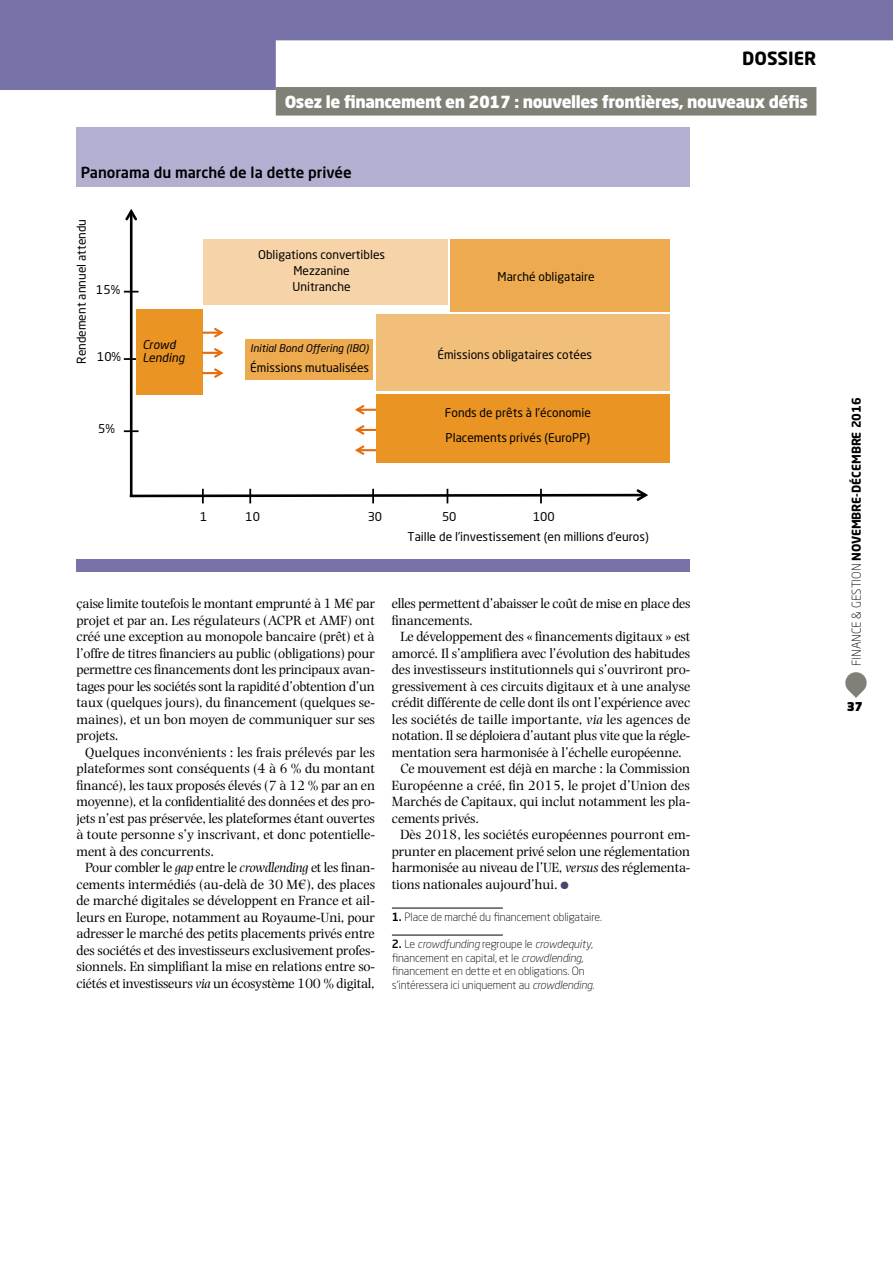
<style>
.page{position:relative;width:893px;height:1263px;background:#fff}
.page>*{position:absolute;margin:0;border:0;box-sizing:border-box;transform-origin:0 0}
.t1{font:700 18px "Neo Sans Std";color:#000}
.t2{font:900 16.5px "Neo Sans Std";letter-spacing:-.025em;color:#fff}
.t3{font:500 15px "Neo Sans Std";color:#000}
.t4{font:13.95px/16.5px "Photina MT Std";letter-spacing:-.01em;color:#000;text-align:justify}
.t5{font:13.95px "Photina MT Std";letter-spacing:.01em;color:#000}
.t6{font:12px/17px "Neo Sans Std";color:#000;text-align:center}
.t7{font:700 12px "Neo Sans Std";color:#000}
.t8{font:italic 12px/12.5px "Neo Sans Std";letter-spacing:.005em;color:#000}
.t9{font:900 12px "Neo Sans Std";color:#000}
.t10{font:300 11.25px/13.5px "Neo Sans Std";letter-spacing:-.01em;color:#000}
.t11{font:italic 10.5px "Neo Sans Std";color:#000}
.s1{font-family:"Arial";font-size:10.35px;color:#1e3d78}
.s2{font-weight:300}
.s3{font-style:italic}
.s4{color:#4a466b}
.s5{font-weight:500}
</style>
<div class="page">
<div style="left:0;top:0;width:893px;height:89px;background:#7772a7"></div>
<hr style="left:392px;top:908px;width:111px;height:1px;background:#000">
<hr style="left:392px;top:935px;width:111px;height:1px;background:#000">
<div style="left:77px;top:559px;width:613px;height:13px;background:#7772a7"></div>
<div style="left:77px;top:127px;width:613px;height:59px;background:#b2afd1"></div>
<hr style="left:130px;top:211px;width:3px;height:286px;background:#000">
<svg style="left:125px;top:209px;width:12px;height:14px"></svg>
<svg style="left:129px;top:487px;width:519px;height:16px"></svg>
<svg style="left:124px;top:291px;width:15px;height:1px"></svg>
<svg style="left:124px;top:430px;width:15px;height:2px"></svg>
<svg style="left:124px;top:358px;width:12px;height:2px"></svg>
<div style="left:136px;top:309px;width:67px;height:86px;background:#ea9423"></div>
<div style="left:203px;top:239px;width:244px;height:65px;background:#f7d4a7"></div>
<div style="left:376px;top:315px;width:294px;height:76px;background:#f2bf7b"></div>
<div style="left:450px;top:239px;width:220px;height:72px;background:#eeaa4f"></div>
<svg style="left:355px;top:445px;width:21px;height:10px"></svg>
<svg style="left:355px;top:425px;width:21px;height:10px"></svg>
<svg style="left:355px;top:405px;width:21px;height:10px"></svg>
<svg style="left:202px;top:328px;width:22px;height:10px"></svg>
<svg style="left:202px;top:348px;width:22px;height:10px"></svg>
<svg style="left:202px;top:368px;width:22px;height:10px"></svg>
<div style="left:245px;top:339px;width:127px;height:40px;background:#eeaa4f"></div>
<div style="left:376px;top:395px;width:294px;height:68px;background:#ea9423"></div>
<svg style="left:845px;top:672px;width:22px;height:26px"></svg>
<div style="left:276px;top:40px;width:617px;height:68px;background:#fff"></div>
<div style="left:276px;top:87px;width:540px;height:29px;background:#808077"></div>
<p class="t1" style="left:742px;top:47px;width:76px">DOSSIER</p>
<p class="t2" style="left:285px;top:91px;width:525px">Osez le financement en 2017 : nouvelles frontières, nouveaux défis</p>
<p class="t3" style="left:81px;top:163px;width:272px">Panorama du marché de la dette privée</p>
<p class="t6" style="left:73px;top:364px;width:146px;rotate:-90deg">Rendement annuel attendu</p>
<p class="t6" style="left:96px;top:280px;width:26px">15%</p>
<p class="t6" style="left:97px;top:348px;width:26px">10%</p>
<p class="t8" style="left:142px;top:339px;width:44px">Crowd<span class="s1">-<br></span>Lending</p>
<p class="t6" style="left:258px;top:245px;width:129px">Obligations convertibles<br>Mezzanine</p>
<p class="t6" style="left:293px;top:278px;width:59px">Unitranche</p>
<p class="t11" style="left:250px;top:342px;width:120px">Initial Bond Offering (IBO)</p>
<p class="t6" style="left:250px;top:359px;width:120px">Émissions mutualisées</p>
<p class="t6" style="left:498px;top:268px;width:99px">Marché obligataire</p>
<p class="t6" style="left:437px;top:346px;width:156px">Émissions obligataires cotées</p>
<p class="t6" style="left:445px;top:400px;width:148px;line-height:24.5px;text-align:left">Fonds de prêts à l’économie<br>Placements privés (EuroPP)</p>
<p class="t7" style="left:848px;top:666px;width:270px;rotate:-90deg"><span class="s2">Finance &amp; gestion</span> novembre-décembre 2016</p>
<p class="t9" style="left:847px;top:699px;width:18px">37</p>
<p class="t6" style="left:98px;top:420px;width:18px">5%</p>
<p class="t6" style="left:200px;top:508px;width:9px">1</p>
<p class="t6" style="left:245px;top:508px;width:16px">10</p>
<p class="t6" style="left:368px;top:508px;width:16px">30</p>
<p class="t6" style="left:442px;top:508px;width:16px">50</p>
<p class="t6" style="left:533px;top:508px;width:23px">100</p>
<p class="t6" style="left:408px;top:528px;width:243px">Taille de l’investissement (en millions d’euros)</p>
<p class="t4" style="left:77px;top:595px;width:300px">çaise limite toutefois le montant emprunté à 1 M€ par projet et par an. Les régulateurs (ACPR et AMF) ont créé une exception au monopole bancaire (prêt) et à l’offre de titres financiers au public (obligations) pour permettre ces financements dont les principaux avan&shy;tages pour les sociétés sont la rapidité d’obtention d’un taux (quelques jours), du financement (quelques se&shy;maines), et un bon moyen de communiquer sur ses projets.</p>
<p class="t4" style="left:77px;top:744px;width:300px;text-indent:9px">Quelques inconvénients : les frais prélevés par les plateformes sont conséquents (4 à 6 % du montant financé), les taux proposés élevés (7 à 12 % par an en moyenne), et la confidentialité des données et des pro&shy;jets n’est pas préservée, les plateformes étant ouvertes à toute personne s’y inscrivant, et donc potentielle&shy;ment à des concurrents.</p>
<p class="t4" style="left:77px;top:859px;width:300px;text-align:center">Pour combler le <span class="s3">gap</span> entre le <span class="s3">crowdlending</span> et les finan&shy;cements intermédiés (au-delà de 30 M€), des places de marché digitales se développent en France et ail&shy;leurs en Europe, notamment au Royaume-Uni, pour adresser le marché des petits placements privés entre des sociétés et des investisseurs exclusivement profes&shy;sionnels. En simplifiant la mise en relations entre so&shy;ciétés et investisseurs <span class="s3">via</span> un écosystème 100 % digital,</p>
<p class="t4" style="left:392px;top:595px;width:300px">elles permettent d’abaisser le coût de mise en place des financements.</p>
<p class="t4" style="left:400px;top:628px;width:291px">Le développement des « financements digitaux » est</p>
<p class="t4" style="left:392px;top:645px;width:300px">amorcé. Il s’amplifiera avec l’évolution des habitudes</p>
<p class="t4" style="left:392px;top:661px;width:300px">des investisseurs institutionnels qui s’ouvriront pro-</p>
<p class="t4" style="left:392px;top:678px;width:300px">gressivement à ces circuits digitaux et à une analyse</p>
<p class="t4" style="left:392px;top:694px;width:300px">crédit différente de celle dont ils ont l’expérience avec</p>
<p class="t5" style="left:392px;top:711px;width:300px">les sociétés de taille importante, <span class="s3">via</span> les agences de</p>
<p class="t4" style="left:392px;top:727px;width:300px">notation. Il se déploiera d’autant plus vite que la régle-</p>
<p class="t4" style="left:392px;top:744px;width:291px">mentation sera harmonisée à l’échelle européenne.</p>
<p class="t4" style="left:400px;top:760px;width:291px">Ce mouvement est déjà en marche : la Commission</p>
<p class="t4" style="left:392px;top:777px;width:300px">Européenne a créé, fin 2015, le projet d’Union des</p>
<p class="t4" style="left:392px;top:793px;width:300px">Marchés de Capitaux, qui inclut notamment les pla-</p>
<p class="t4" style="left:392px;top:810px;width:89px">cements privés.</p>
<p class="t4" style="left:400px;top:826px;width:291px">Dès 2018, les sociétés européennes pourront em-</p>
<p class="t4" style="left:392px;top:843px;width:300px">prunter en placement privé selon une réglementation</p>
<p class="t4" style="left:392px;top:859px;width:300px">harmonisée au niveau de l’UE, <span class="s3">versus</span> des réglementa-</p>
<p class="t4" style="left:392px;top:876px;width:178px">tions nationales aujourd’hui. <span class="s4">●</span></p>
<p class="t10" style="left:392px;top:910px;width:212px"><span class="s5">1.</span> Place de marché du financement obligataire.</p>
<p class="t10" style="left:392px;top:937px;width:204px"><span class="s5">2.</span> Le <span class="s3">crowdfunding</span> regroupe le <span class="s3">crowdequity</span>, financement en capital, et le <span class="s3">crowdlending</span>, financement en dette et en obligations. On s’intéressera ici uniquement au <span class="s3">crowdlending</span>.</p>
</div>
